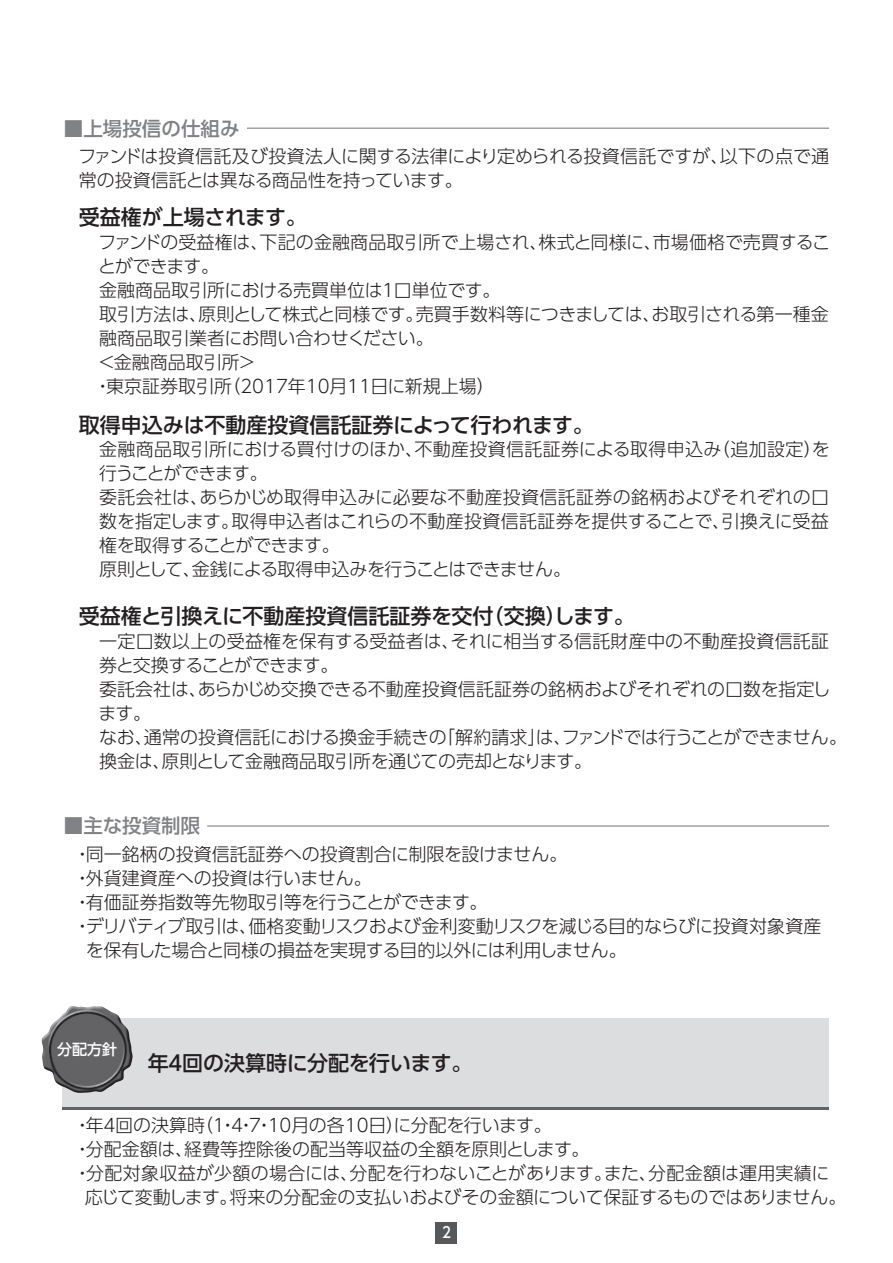
<style>
.page{position:relative;width:893px;height:1263px;background:#fff}
.page>*{position:absolute;margin:0;border:0;box-sizing:border-box;transform-origin:0 0}
.t1{font:500 21px "UD Shin Go Pro";color:#231f20}
.t2{font:500 21px "UD Shin Go Pro";letter-spacing:-.02em;color:#231f20}
.t3{font:500 19.5px "UD Shin Go Pro";color:#808285}
.t4{font:300 18px/24px "UD Shin Go Pro";color:#231f20}
.t5{font:300 18px "UD Shin Go Pro";letter-spacing:-.02em;color:#231f20}
.t6{font:300 18px "UD Shin Go Pro";letter-spacing:-.03em;color:#231f20}
.t7{font:500 15px "UD Shin Go Pro";color:#fff}
.t8{font:500 15px "UD Shin Go Pro";color:#fff;scale:.9 1}
</style>
<div class="page">
<div style="left:436px;top:1222px;width:21px;height:21px;background:#57585a"></div>
<hr style="left:247px;top:128px;width:582px;height:1px;background:#808285">
<hr style="left:207px;top:825px;width:622px;height:1px;background:#808285">
<div style="left:63px;top:1018px;width:766px;height:92px;background:#dcdddf"></div>
<hr style="left:63px;top:1107px;width:766px;height:3px;background:#636366">
<img style="left:41px;top:1006px;width:92px;height:87px">
<p class="t3" style="left:64px;top:112px;width:177px">■上場投信の仕組み</p>
<p class="t4" style="left:78px;top:143px;width:752px">ファンドは投資信託及び投資法人に関する法律により定められる投資信託ですが、以下の点で通常の投資信託とは異なる商品性を持っています。</p>
<p class="t1" style="left:79px;top:200px;width:229px">受益権が上場されます。</p>
<p class="t4" style="left:98px;top:230px;width:733px">ファンドの受益権は、下記の金融商品取引所で上場され、株式と同様に、市場価格で売買するこ</p>
<p class="t4" style="left:98px;top:254px;width:123px">とができます。</p>
<p class="t4" style="left:99px;top:278px;width:403px">金融商品取引所における売買単位は１口単位です。</p>
<p class="t4" style="left:99px;top:302px;width:731px">取引方法は、原則として株式と同様です。売買手数料等につきましては、お取引される第一種金</p>
<p class="t4" style="left:99px;top:326px;width:336px">融商品取引業者にお問い合わせください。</p>
<p class="t4" style="left:98px;top:349px;width:160px">＜金融商品取引所＞</p>
<p class="t4" style="left:94px;top:373px;width:403px">・東京証券取引所（2017年10月11日に新規上場）</p>
<p class="t1" style="left:79px;top:408px;width:516px">取得申込みは不動産投資信託証券によって行われます。</p>
<p class="t4" style="left:99px;top:437px;width:732px">金融商品取引所における買付けのほか、不動産投資信託証券による取得申込み（追加設定）を行うことができます。<br>委託会社は、あらかじめ取得申込みに必要な不動産投資信託証券の銘柄およびそれぞれの口数を指定します。取得申込者はこれらの不動産投資信託証券を提供することで、引換えに受益権を取得することができます。<br>原則として、金銭による取得申込みを行うことはできません。</p>
<p class="t1" style="left:79px;top:599px;width:557px">受益権と引換えに不動産投資信託証券を交付（交換）します。</p>
<p class="t4" style="left:99px;top:629px;width:750px">一定口数以上の受益権を保有する受益者は、それに相当する信託財産中の不動産投資信託証券と交換することができます。<br>委託会社は、あらかじめ交換できる不動産投資信託証券の銘柄およびそれぞれの口数を指定します。<br>なお、通常の投資信託における換金手続きの「解約請求」は、ファンドでは行うことができません。換金は、原則として金融商品取引所を通じての売却となります。</p>
<p class="t3" style="left:64px;top:810px;width:138px">■主な投資制限</p>
<p class="t4" style="left:73px;top:842px;width:496px">・同一銘柄の投資信託証券への投資割合に制限を設けません。</p>
<p class="t4" style="left:73px;top:866px;width:300px">・外貨建資産への投資は行いません。</p>
<p class="t4" style="left:73px;top:890px;width:416px">・有価証券指数等先物取引等を行うことができます。</p>
<p class="t6" style="left:73px;top:912px;width:750px">・デリバティブ取引は、価格変動リスクおよび金利変動リスクを減じる目的ならびに投資対象資産</p>
<p class="t5" style="left:86px;top:936px;width:542px">を保有した場合と同様の損益を実現する目的以外には利用しません。</p>
<p class="t7" style="left:57px;top:1037px;width:61px">分配方針</p>
<p class="t2" style="left:148px;top:1045px;width:326px">年４回の決算時に分配を行います。</p>
<p class="t4" style="left:73px;top:1112px;width:480px">・年４回の決算時（１・４・７・10月の各10日）に分配を行います。</p>
<p class="t4" style="left:73px;top:1136px;width:518px">・分配金額は、経費等控除後の配当等収益の全額を原則とします。</p>
<p class="t4" style="left:73px;top:1160px;width:758px">・分配対象収益が少額の場合には、分配を行わないことがあります。また、分配金額は運用実績に</p>
<p class="t5" style="left:85px;top:1182px;width:763px">応じて変動します。将来の分配金の支払いおよびその金額について保証するものではありません。</p>
<p class="t8" style="left:442px;top:1220px;width:11px">2</p>
</div>
